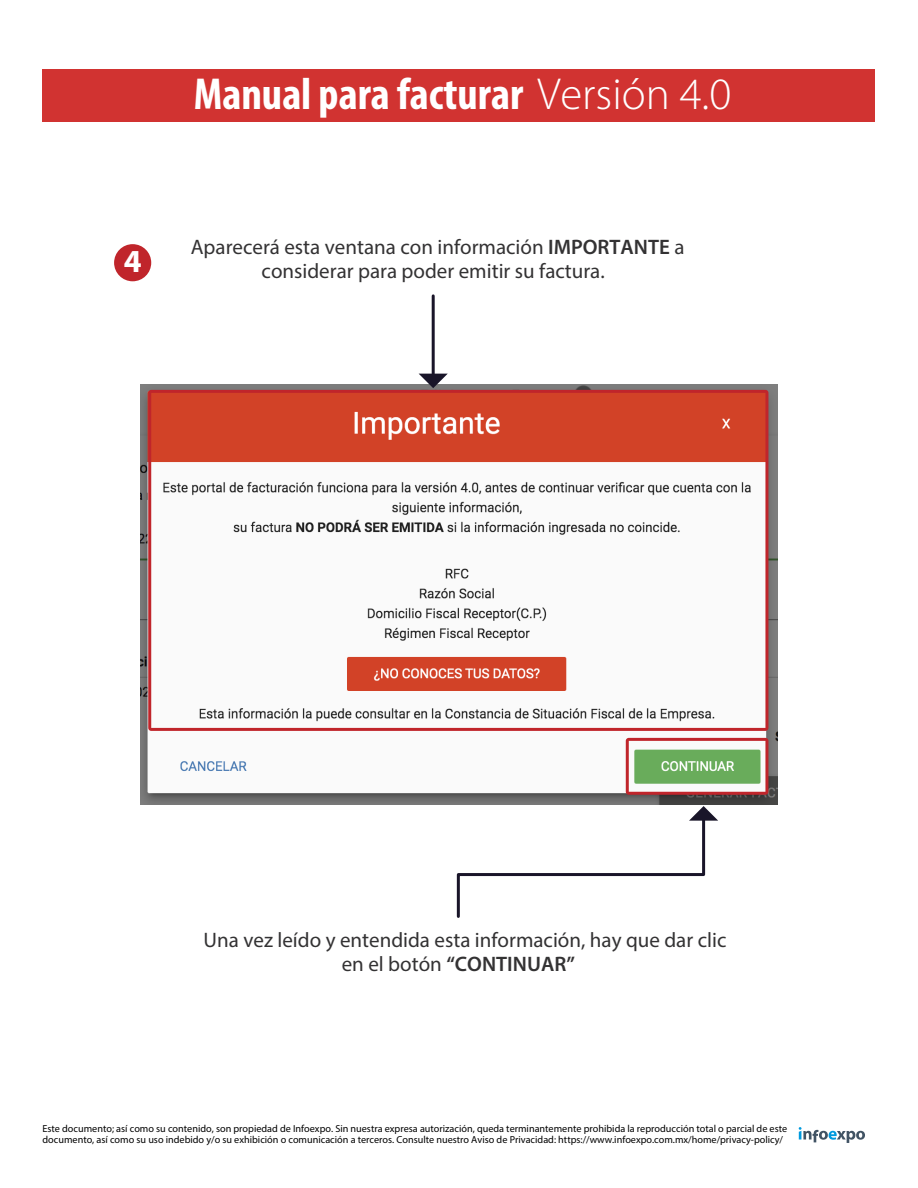
<style>
.page{position:relative;width:918px;height:1188px;background:#fff}
.page>*{position:absolute;margin:0;border:0;box-sizing:border-box;transform-origin:0 0}
.t1{font:700 condensed 45px "Myriad Pro";color:#fff}
.t2{font:700 32.25px "Myriad Pro";color:#fff}
.t3{font:21px/24px "Myriad Pro";color:#333233;text-align:center}
.t4{font:10.2px/10.5px "Myriad Pro";color:#000}
.s1{font-weight:300;font-stretch:normal}
.s2{font-weight:600}
</style>
<div class="page">
<div style="left:114px;top:244px;width:37px;height:37px;background:#c0252b;border-radius:50%"></div>
<div style="left:43px;top:69px;width:832px;height:53px;background:#d13331"></div>
<img style="left:140px;top:385px;width:637px;height:420px">
<svg style="left:148px;top:390px;width:620px;height:341px"></svg>
<hr style="left:432px;top:296px;width:3px;height:80px;background:#191529">
<svg style="left:419px;top:374px;width:29px;height:14px"></svg>
<svg style="left:626px;top:738px;width:142px;height:57px"></svg>
<svg style="left:456px;top:806px;width:262px;height:112px"></svg>
<svg style="left:799px;top:1127px;width:66px;height:16px"></svg>
<h2 class="t2" style="left:124px;top:240px;width:19px">4</h2>
<h1 class="t1" style="left:194px;top:66px;width:539px">Manual para facturar <span class="s1">Versión 4.0</span></h1>
<h3 class="t3" style="left:191px;top:235px;width:495px">Aparecerá esta ventana con información <span class="s2">IMPORTANTE</span> a considerar para poder emitir su factura.</h3>
<h3 class="t3" style="left:342px;top:928px;width:386px;text-align:left;text-indent:-138px">Una vez leído y entendida esta información, hay que dar clic en el botón <span class="s2">“CONTINUAR”</span></h3>
<p class="t4" style="left:43px;top:1123px;width:746px">Este documento; así como su contenido, son propiedad de Infoexpo. Sin nuestra expresa autorización, queda terminantemente prohibida la reproducción total o parcial de este documento, así como su uso indebido y/o su exhibición o comunicación a terceros. Consulte nuestro Aviso de Privacidad: https://www.infoexpo.com.mx/home/privacy-policy/</p>
</div>
